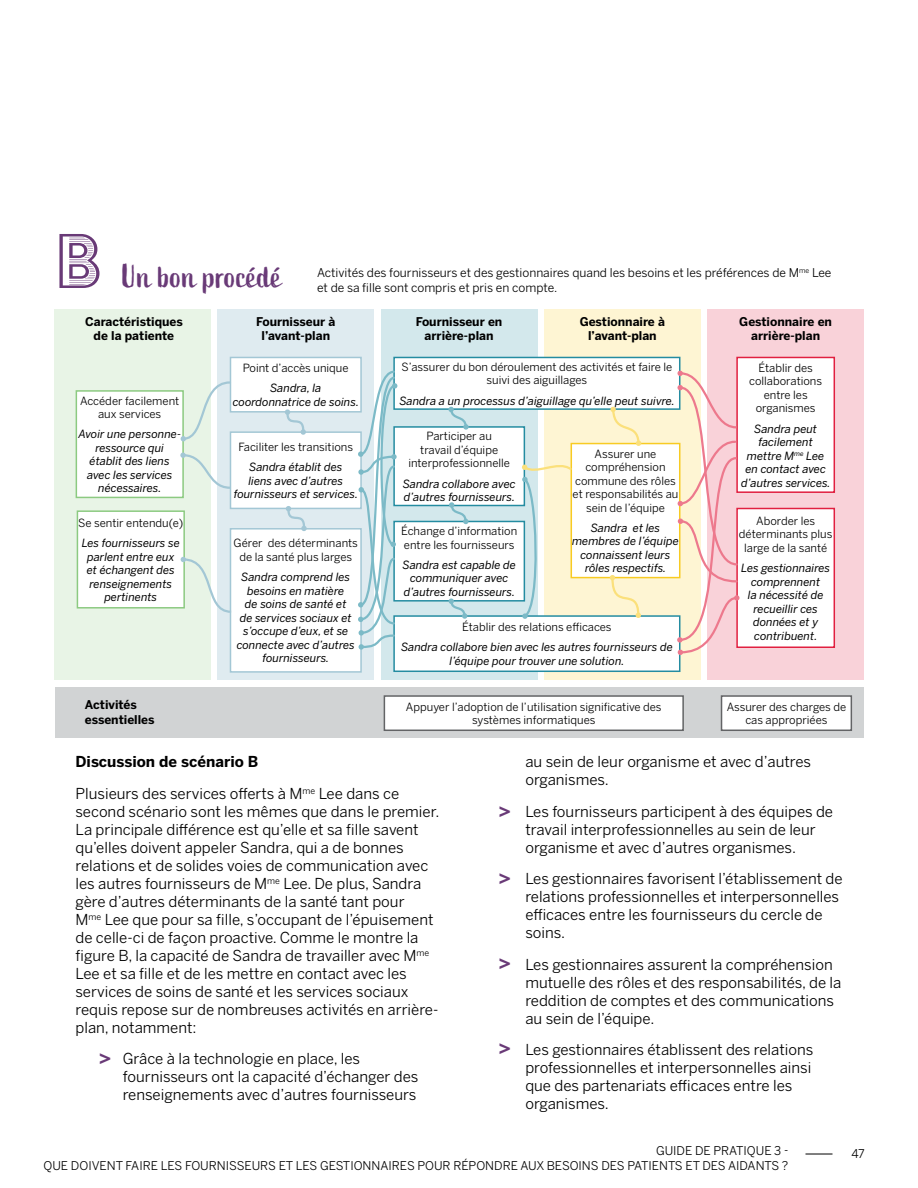
<style>
.page{position:relative;width:918px;height:1188px;background:#fff}
.page>*{position:absolute;margin:0;border:0;box-sizing:border-box;transform-origin:0 0}
.t1{font:90px "Acier BAT Text Gris";color:#693a77}
.t2{font:33px "Active";color:#693a77}
.t3{font:700 19.5px "Benton Sans";color:#693a77}
.t4{font:15px/18px "Benton Sans";color:#000}
.t5{font:12px/14.4px "Benton Sans";color:#000}
.t6{font:700 12px/14.4px "Benton Sans";color:#000;text-align:center}
.t7{font:italic 11.25px/13.5px "Benton Sans";color:#000;text-align:center}
.t8{font:11.25px/13.5px "Benton Sans";color:#000;text-align:center}
.s1{font-weight:700}
</style>
<div class="page">
<div style="left:55px;top:687px;width:809px;height:51px;background:#d1d3d4"></div>
<div style="left:54px;top:309px;width:157px;height:370px;background:#e8f4e6"></div>
<div style="left:218px;top:309px;width:156px;height:370px;background:#dfebf0"></div>
<div style="left:381px;top:309px;width:156px;height:370px;background:#d3e8ec"></div>
<div style="left:544px;top:309px;width:157px;height:370px;background:#fef5d3"></div>
<div style="left:707px;top:309px;width:157px;height:370px;background:#f9d2d9"></div>
<div style="left:76px;top:391px;width:107px;height:106px;background:#fff"></div>
<div style="left:76px;top:390px;width:108px;height:108px;border:2px solid #8cca81"></div>
<div style="left:230px;top:357px;width:131px;height:55px;background:#fff"></div>
<div style="left:230px;top:357px;width:132px;height:56px;border:2px solid #a3c7d5"></div>
<div style="left:394px;top:427px;width:130px;height:79px;background:#fff"></div>
<div style="left:393px;top:426px;width:132px;height:80px;border:2px solid #248ca1"></div>
<div style="left:737px;top:357px;width:97px;height:135px;background:#fff"></div>
<div style="left:736px;top:357px;width:99px;height:136px;border:2px solid #e12040"></div>
<div style="left:737px;top:509px;width:97px;height:138px;background:#fff"></div>
<div style="left:736px;top:508px;width:99px;height:140px;border:2px solid #e12040"></div>
<div style="left:571px;top:444px;width:109px;height:134px;background:#fff"></div>
<div style="left:571px;top:443px;width:109px;height:135px;border:2px solid #f8cb23"></div>
<div style="left:394px;top:521px;width:130px;height:80px;background:#fff"></div>
<div style="left:393px;top:521px;width:132px;height:81px;border:2px solid #248ca1"></div>
<div style="left:394px;top:357px;width:286px;height:52px;background:#fff"></div>
<div style="left:393px;top:357px;width:287px;height:53px;border:2px solid #248ca1"></div>
<div style="left:384px;top:696px;width:299px;height:34px;background:#fff"></div>
<div style="left:384px;top:695px;width:300px;height:36px;border:2px solid #636466"></div>
<div style="left:722px;top:696px;width:129px;height:34px;background:#fff"></div>
<div style="left:721px;top:695px;width:131px;height:36px;border:2px solid #636466"></div>
<div style="left:394px;top:616px;width:286px;height:55px;background:#fff"></div>
<div style="left:393px;top:615px;width:287px;height:57px;border:2px solid #248ca1"></div>
<div style="left:230px;top:432px;width:131px;height:76px;background:#fff"></div>
<div style="left:230px;top:431px;width:132px;height:78px;border:2px solid #a3c7d5"></div>
<div style="left:230px;top:529px;width:131px;height:143px;background:#fff"></div>
<div style="left:230px;top:528px;width:132px;height:145px;border:2px solid #a3c7d5"></div>
<div style="left:77px;top:511px;width:107px;height:97px;background:#fff"></div>
<div style="left:77px;top:510px;width:108px;height:99px;border:2px solid #8cca81"></div>
<svg style="left:181px;top:380px;width:51px;height:61px"></svg>
<svg style="left:180px;top:453px;width:52px;height:37px"></svg>
<svg style="left:181px;top:557px;width:52px;height:57px"></svg>
<svg style="left:285px;top:409px;width:21px;height:26px"></svg>
<svg style="left:285px;top:506px;width:22px;height:25px"></svg>
<svg style="left:358px;top:369px;width:39px;height:281px"></svg>
<svg style="left:609px;top:575px;width:32px;height:43px"></svg>
<svg style="left:610px;top:406px;width:32px;height:40px"></svg>
<svg style="left:448px;top:598px;width:20px;height:21px"></svg>
<svg style="left:449px;top:502px;width:20px;height:22px"></svg>
<svg style="left:448px;top:406px;width:21px;height:24px"></svg>
<svg style="left:522px;top:460px;width:52px;height:159px"></svg>
<svg style="left:677px;top:371px;width:63px;height:284px"></svg>
<svg style="left:806px;top:1154px;width:26px;height:1px"></svg>
<h1 class="t1" style="left:55px;top:213px;width:48px">B</h1>
<h2 class="t2" style="left:122px;top:258px;width:161px">Un bon procédé</h2>
<p class="t5" style="left:317px;top:266px;width:516px">Activités des fournisseurs et des gestionnaires quand les besoins et les préférences de M<sup>me</sup> Lee et de sa fille sont compris et pris en compte.</p>
<p class="t6" style="left:85px;top:314px;width:99px">Caractéristiques de la patiente</p>
<p class="t6" style="left:256px;top:314px;width:81px">Fournisseur à l’avant-plan</p>
<p class="t6" style="left:416px;top:314px;width:88px">Fournisseur en arrière-plan</p>
<p class="t6" style="left:580px;top:314px;width:87px">Gestionnaire à l’avant-plan</p>
<p class="t6" style="left:739px;top:314px;width:94px">Gestionnaire en arrière-plan</p>
<p class="t8" style="left:80px;top:394px;width:101px">Accéder facilement aux services</p>
<p class="t7" style="left:78px;top:428px;width:104px">Avoir une personne&shy;ressource qui établit des liens avec les services nécessaires.</p>
<p class="t8" style="left:78px;top:516px;width:107px">Se sentir entendu(e)</p>
<p class="t7" style="left:82px;top:536px;width:100px">Les fournisseurs se parlent entre eux et échangent des renseignements pertinents</p>
<p class="t6" style="left:85px;top:698px;width:71px;text-align:left">Activités essentielles</p>
<p class="t8" style="left:243px;top:361px;width:107px">Point d’accès unique</p>
<p class="t7" style="left:233px;top:382px;width:128px">Sandra, la coordonnatrice de soins.</p>
<p class="t8" style="left:238px;top:440px;width:116px">Faciliter les transitions</p>
<p class="t7" style="left:234px;top:461px;width:126px">Sandra établit des<br>liens avec d’autres fournisseurs et services.</p>
<p class="t8" style="left:234px;top:537px;width:126px">Gérer des déterminants de la santé plus larges</p>
<p class="t7" style="left:237px;top:570px;width:120px">Sandra comprend les besoins en matière<br>de soins de santé et<br>de services sociaux et s’occupe d’eux, et se connecte avec d’autres fournisseurs.</p>
<p class="t8" style="left:401px;top:360px;width:273px">S’assurer du bon déroulement des activités et faire le suivi des aiguillages</p>
<p class="t7" style="left:399px;top:394px;width:277px">Sandra a un processus d’aiguillage qu’elle peut suivre.</p>
<p class="t8" style="left:408px;top:429px;width:103px">Participer au<br>travail d’équipe interprofessionnelle</p>
<p class="t7" style="left:403px;top:477px;width:115px;text-align:left">Sandra collabore avec d’autres fournisseurs.</p>
<p class="t8" style="left:401px;top:524px;width:118px;text-align:left">Échange d’information entre les fournisseurs</p>
<p class="t7" style="left:403px;top:558px;width:115px">Sandra est capable de communiquer avec d’autres fournisseurs.</p>
<p class="t8" style="left:573px;top:447px;width:107px">Assurer une compréhension commune des rôles et responsabilités au sein de l’équipe</p>
<p class="t7" style="left:572px;top:521px;width:108px">Sandra et les membres de l’équipe connaissent leurs rôles respectifs.</p>
<p class="t8" style="left:462px;top:620px;width:151px">Établir des relations efficaces</p>
<p class="t7" style="left:401px;top:641px;width:273px">Sandra collabore bien avec les autres fournisseurs de l’équipe pour trouver une solution.</p>
<p class="t8" style="left:749px;top:361px;width:74px">Établir des collaborations entre les organismes</p>
<p class="t7" style="left:741px;top:422px;width:91px">Sandra peut facilement mettre M<sup>me</sup> Lee en contact avec d’autres services.</p>
<p class="t8" style="left:739px;top:514px;width:95px">Aborder les déterminants plus large de la santé</p>
<p class="t7" style="left:741px;top:561px;width:90px">Les gestionnaires comprennent<br>la nécessité de recueillir ces données et y contribuent.</p>
<p class="t8" style="left:406px;top:700px;width:257px">Appuyer l’adoption de l’utilisation significative des systèmes informatiques</p>
<p class="t8" style="left:727px;top:700px;width:121px">Assurer des charges de cas appropriées</p>
<p class="t4" style="left:76px;top:746px;width:325px;line-height:31.5px"><span class="s1">Discussion de scénario B<br></span>Plusieurs des services offerts à M<sup>me</sup> Lee dans ce</p>
<p class="t4" style="left:76px;top:802px;width:365px">second scénario sont les mêmes que dans le premier.<br>La principale différence est qu’elle et sa fille savent qu’elles doivent appeler Sandra, qui a de bonnes relations et de solides voies de communication avec les autres fournisseurs de M<sup>me</sup> Lee. De plus, Sandra gère d’autres déterminants de la santé tant pour<br>M<sup>me</sup> Lee que pour sa fille, s’occupant de l’épuisement de celle-ci de façon proactive. Comme le montre la figure B, la capacité de Sandra de travailler avec M<sup>me </sup>Lee et sa fille et de les mettre en contact avec les services de soins de santé et les services sociaux requis repose sur de nombreuses activités en arrière&shy;plan, notamment:</p>
<p class="t4" style="left:123px;top:1050px;width:297px">Grâce à la technologie en place, les fournisseurs ont la capacité d’échanger des renseignements avec d’autres fournisseurs</p>
<h3 class="t3" style="left:99px;top:1046px;width:14px">&gt;</h3>
<h3 class="t3" style="left:498px;top:798px;width:14px">&gt;</h3>
<h3 class="t3" style="left:498px;top:865px;width:14px">&gt;</h3>
<h3 class="t3" style="left:498px;top:951px;width:14px">&gt;</h3>
<h3 class="t3" style="left:498px;top:1036px;width:14px">&gt;</h3>
<p class="t4" style="left:525px;top:753px;width:287px">au sein de leur organisme et avec d’autres organismes.</p>
<p class="t4" style="left:525px;top:802px;width:309px">Les fournisseurs participent à des équipes de travail interprofessionnelles au sein de leur organisme et avec d’autres organismes.</p>
<p class="t4" style="left:525px;top:870px;width:319px">Les gestionnaires favorisent l’établissement de relations professionnelles et interpersonnelles efficaces entre les fournisseurs du cercle de soins.</p>
<p class="t4" style="left:525px;top:955px;width:318px">Les gestionnaires assurent la compréhension mutuelle des rôles et des responsabilités, de la reddition de comptes et des communications au sein de l’équipe.</p>
<p class="t4" style="left:525px;top:1041px;width:290px">Les gestionnaires établissent des relations professionnelles et interpersonnelles ainsi que des partenariats efficaces entre les organismes.</p>
<p class="t5" style="left:656px;top:1144px;width:134px">GUIDE DE PRATIQUE 3 -</p>
<p class="t5" style="left:851px;top:1147px;width:15px">47</p>
<p class="t5" style="left:44px;top:1158px;width:746px">QUE DOIVENT FAIRE LES FOURNISSEURS ET LES GESTIONNAIRES POUR RÉPONDRE AUX BESOINS DES PATIENTS ET DES AIDANTS ?</p>
</div>
